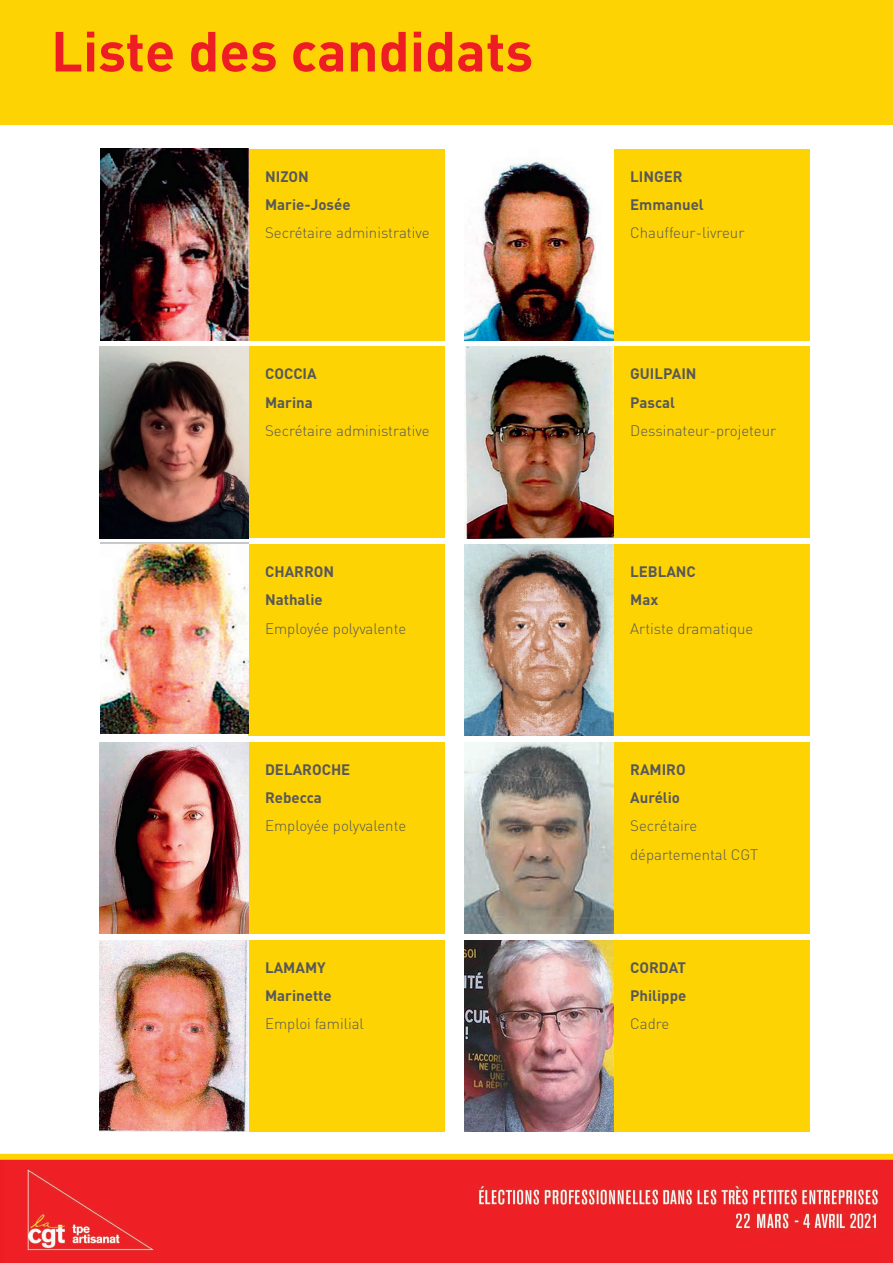
<style>
.page{position:relative;width:893px;height:1263px;background:#fff}
.page>*{position:absolute;margin:0;border:0;box-sizing:border-box;transform-origin:0 0}
.t1{font:700 55.5px "DIN";color:#ee1d23}
.t2{font:300 15px/28.2px "DIN";color:#57585a}
.t3{font:700 15px/28.2px "DIN";color:#57585a}
</style>
<div class="page">
<img style="left:4px;top:1160px;width:889px;height:103px">
<div style="left:0;top:1154px;width:893px;height:6px;background:#fed304"></div>
<div style="left:613px;top:149px;width:197px;height:191px;background:#fed304"></div>
<div style="left:248px;top:149px;width:197px;height:191px;background:#fed304"></div>
<div style="left:613px;top:940px;width:197px;height:191px;background:#fed304"></div>
<div style="left:248px;top:940px;width:197px;height:191px;background:#fed304"></div>
<div style="left:613px;top:347px;width:197px;height:191px;background:#fed304"></div>
<div style="left:248px;top:347px;width:197px;height:191px;background:#fed304"></div>
<div style="left:613px;top:544px;width:197px;height:192px;background:#fed304"></div>
<div style="left:248px;top:544px;width:197px;height:192px;background:#fed304"></div>
<div style="left:613px;top:742px;width:197px;height:191px;background:#fed304"></div>
<div style="left:248px;top:742px;width:197px;height:191px;background:#fed304"></div>
<div style="left:0;top:0;width:893px;height:124px;background:#fed304"></div>
<img style="left:100px;top:149px;width:148px;height:191px">
<img style="left:465px;top:160px;width:148px;height:180px">
<img style="left:100px;top:347px;width:149px;height:191px">
<img style="left:465px;top:347px;width:149px;height:191px">
<img style="left:100px;top:544px;width:149px;height:190px">
<img style="left:465px;top:544px;width:149px;height:192px">
<img style="left:100px;top:742px;width:149px;height:191px">
<img style="left:465px;top:742px;width:149px;height:191px">
<img style="left:100px;top:940px;width:149px;height:191px">
<img style="left:465px;top:940px;width:149px;height:191px">
<h1 class="t1" style="left:51px;top:15px;width:484px">Liste des candidats</h1>
<p class="t3" style="left:265px;top:161px;width:87px">NIZON<br>Marie-Josée</p>
<p class="t2" style="left:265px;top:218px;width:166px">Secrétaire administrative</p>
<p class="t3" style="left:265px;top:359px;width:53px">COCCIA<br>Marina</p>
<p class="t2" style="left:265px;top:416px;width:166px">Secrétaire administrative</p>
<p class="t3" style="left:265px;top:557px;width:71px">CHARRON<br>Nathalie</p>
<p class="t2" style="left:265px;top:614px;width:143px">Employée polyvalente</p>
<p class="t3" style="left:265px;top:755px;width:87px">DELAROCHE<br>Rebecca</p>
<p class="t2" style="left:265px;top:812px;width:143px">Employée polyvalente</p>
<p class="t3" style="left:265px;top:952px;width:68px">LAMAMY<br>Marinette</p>
<p class="t2" style="left:265px;top:1009px;width:100px">Emploi familial</p>
<p class="t3" style="left:630px;top:161px;width:75px">LINGER<br>Emmanuel</p>
<p class="t2" style="left:630px;top:218px;width:116px">Chauffeur-livreur</p>
<p class="t3" style="left:630px;top:359px;width:68px">GUILPAIN<br>Pascal</p>
<p class="t2" style="left:630px;top:416px;width:148px">Dessinateur-projeteur</p>
<p class="t3" style="left:630px;top:557px;width:67px">LEBLANC<br>Max</p>
<p class="t2" style="left:630px;top:614px;width:125px">Artiste dramatique</p>
<p class="t3" style="left:630px;top:755px;width:57px">RAMIRO<br>Aurélio</p>
<p class="t2" style="left:630px;top:812px;width:129px">Secrétaire départemental CGT</p>
<p class="t3" style="left:630px;top:952px;width:58px">CORDAT<br>Philippe</p>
<p class="t2" style="left:630px;top:1009px;width:41px">Cadre</p>
</div>
